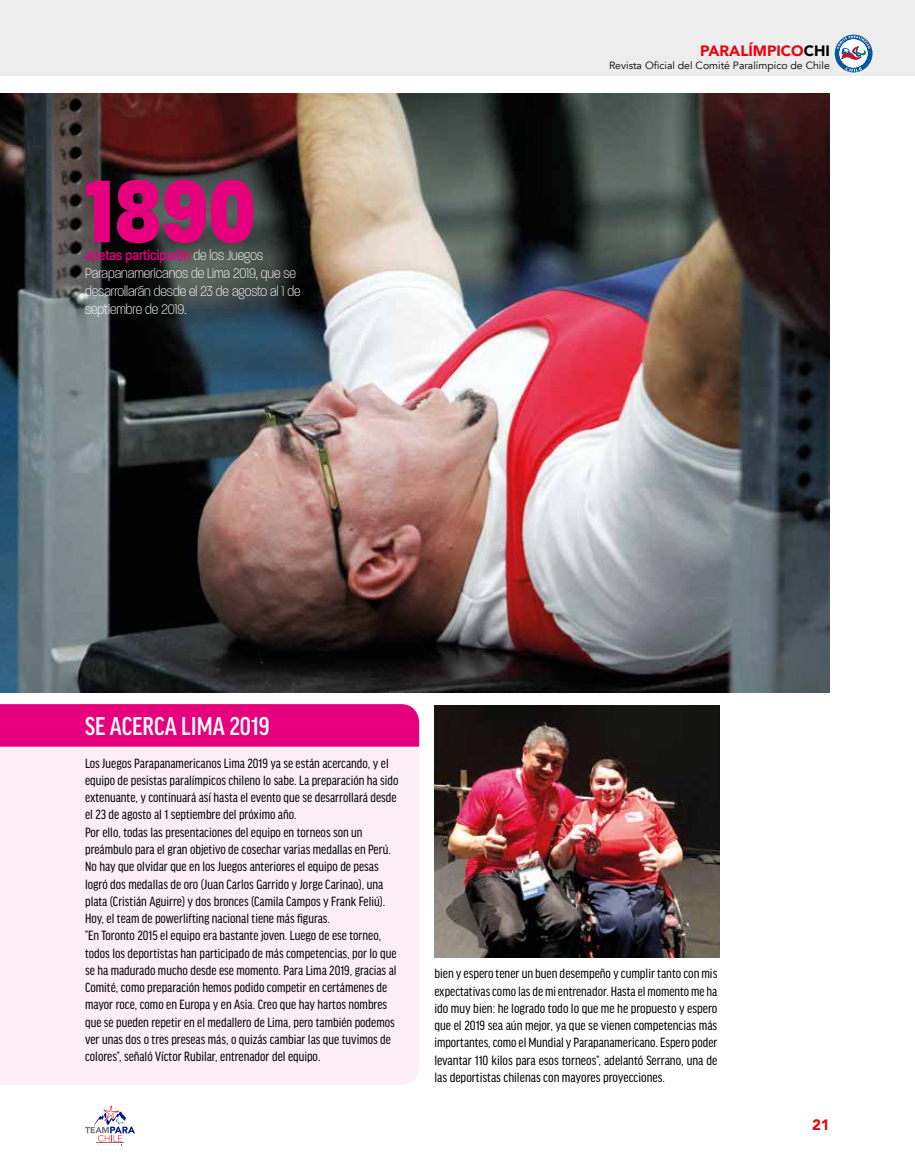
<style>
.page{position:relative;width:915px;height:1170px;background:#fff}
.page>*{position:absolute;margin:0;border:0;box-sizing:border-box;transform-origin:0 0}
.t1{font:800 96px "Paralucent Cond";color:#e6007d}
.t2{font:500 condensed 27.3px "Good Headline Pro";color:#fff}
.t3{font:200 15px/18px "Paralucent Cond";color:#fff}
.t4{font:900 15px "Avenir";color:#e30613}
.t5{font:condensed 14.25px/17.2px "Good Headline Pro";color:#000}
.t6{font:10.5px "Avenir";color:#000}
.s1{font-weight:500;color:#e6007d}
.s2{color:#000}
</style>
<div class="page">
<div style="left:0;top:0;width:914px;height:76px;background:#ededed"></div>
<svg style="left:834px;top:35px;width:38px;height:37px"></svg>
<svg style="left:85px;top:1105px;width:50px;height:38px"></svg>
<div style="left:0;top:746px;width:419px;height:338px;background:#fdeef6"></div>
<img style="left:0;top:94px;width:829px;height:598px">
<img style="left:434px;top:705px;width:285px;height:252px">
<div style="left:0;top:704px;width:419px;height:42px;background:#e6007d"></div>
<h1 class="t1" style="left:85px;top:153px;width:172px">1890</h1>
<p class="t3" style="left:85px;top:246px;width:217px"><span class="s1">atletas participarán</span> de los Juegos Parapanamericanos de Lima 2019, que se desarrollarán desde el 23 de agosto al 1 de septiembre de 2019.</p>
<p class="t4" style="left:699px;top:38px;width:131px">PARALÍMPICO<span class="s2">CHI</span></p>
<p class="t6" style="left:608px;top:59px;width:222px">Revista Oficial del Comité Paralímpico de Chile</p>
<h2 class="t2" style="left:85px;top:711px;width:186px">SE ACERCA LIMA 2019</h2>
<p class="t5" style="left:85px;top:754px;width:315px">Los Juegos Parapanamericanos Lima 2019 ya se están acercando, y el equipo de pesistas paralímpicos chileno lo sabe. La preparación ha sido extenuante, y continuará así hasta el evento que se desarrollará desde el 23 de agosto al 1 septiembre del próximo año.<br>Por ello, todas las presentaciones del equipo en torneos son un preámbulo para el gran objetivo de cosechar varias medallas en Perú.<br>No hay que olvidar que en los Juegos anteriores el equipo de pesas logró dos medallas de oro (Juan Carlos Garrido y Jorge Carinao), una plata (Cristián Aguirre) y dos bronces (Camila Campos y Frank Feliú).<br>Hoy, el team de powerlifting nacional tiene más figuras.<br>“En Toronto 2015 el equipo era bastante joven. Luego de ese torneo, todos los deportistas han participado de más competencias, por lo que se ha madurado mucho desde ese momento. Para Lima 2019, gracias al Comité, como preparación hemos podido competir en certámenes de mayor roce, como en Europa y en Asia. Creo que hay hartos nombres que se pueden repetir en el medallero de Lima, pero también podemos ver unas dos o tres preseas más, o quizás cambiar las que tuvimos de colores”, señaló Víctor Rubilar, entrenador del equipo.</p>
<p class="t5" style="left:434px;top:964px;width:284px;text-align:justify">bien y espero tener un buen desempeño y cumplir tanto con mis expectativas como las de mi entrenador. Hasta el momento me ha ido muy bien: he logrado todo lo que me he propuesto y espero que el 2019 sea aún mejor, ya que se vienen competencias más importantes, como el Mundial y Parapanamericano. Espero poder levantar 110 kilos para esos torneos”, adelantó Serrano, una de las deportistas chilenas con mayores proyecciones.</p>
<p class="t4" style="left:811px;top:1111px;width:19px">21</p>
</div>
